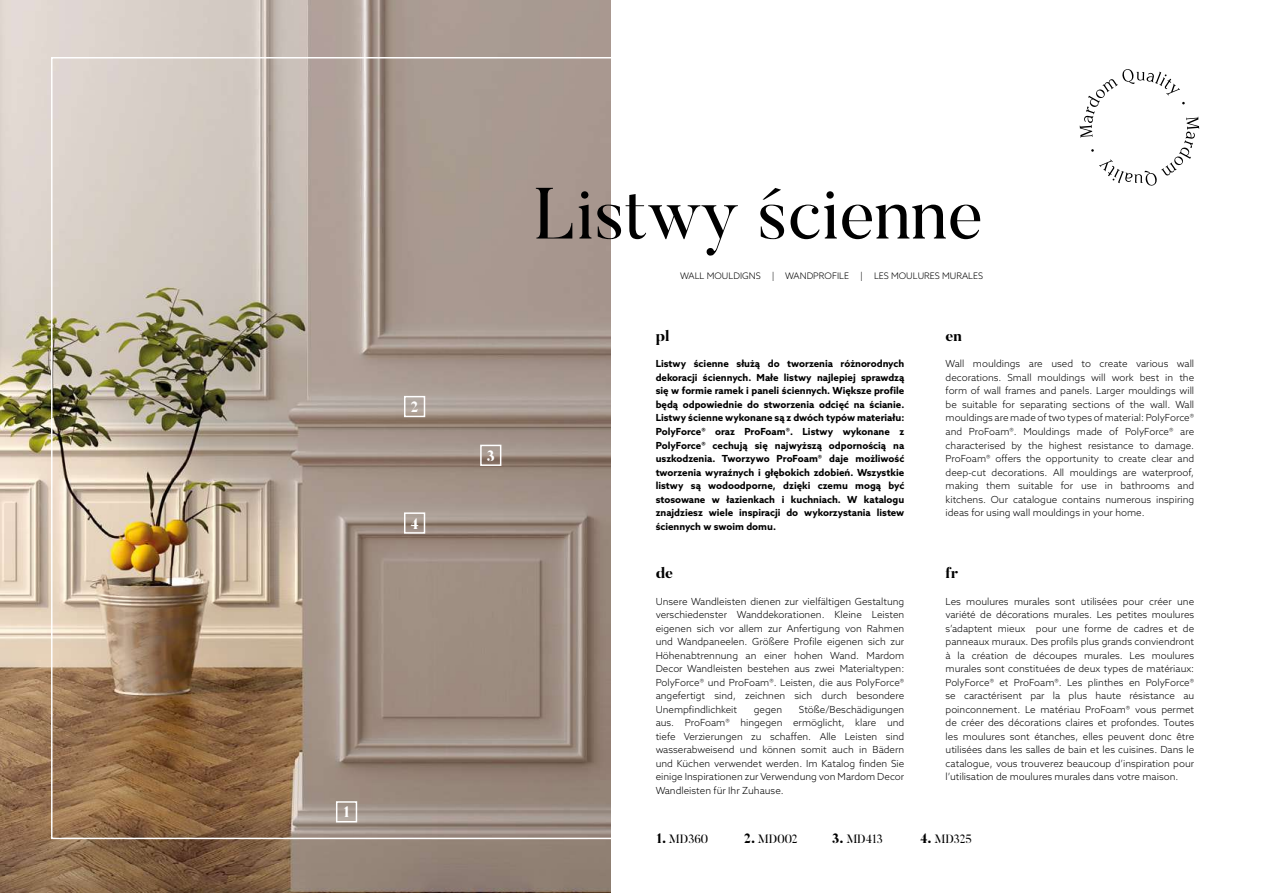
<style>
.page{position:relative;width:1263px;height:893px;background:#fff}
.page>*{position:absolute;margin:0;border:0;box-sizing:border-box;transform-origin:0 0}
.t1{font:72px "Butler";color:#000}
.t2{font:800 15px "Butler";color:#000}
.t3{font:800 15px "Butler";color:#fff}
.t4{font:12px "Butler";color:#000}
.t5{font:300 9.75px/13.5px "Azo Sans";color:#000;text-align:justify}
.t6{font:700 9.75px/13.5px "Azo Sans";color:#000;text-align:justify}
.t7{font:300 9px "Azo Sans";color:#000}
.s1{font-weight:800;font-size:13.5px}
</style>
<div class="page">
<img style="left:0;top:0;width:611px;height:893px">
<div style="left:336px;top:801px;width:21px;height:21px;border:2px solid #fff"></div>
<div style="left:404px;top:396px;width:21px;height:21px;border:2px solid #fff"></div>
<div style="left:480px;top:445px;width:21px;height:21px;border:2px solid #fff"></div>
<div style="left:404px;top:512px;width:21px;height:22px;border:2px solid #fff"></div>
<svg style="left:1080px;top:69px;width:119px;height:117px"></svg>
<h2 class="t3" style="left:411px;top:397px;width:9px">2</h2>
<h2 class="t3" style="left:410px;top:514px;width:10px">4</h2>
<h2 class="t3" style="left:343px;top:803px;width:8px">1</h2>
<h2 class="t3" style="left:487px;top:446px;width:10px">3</h2>
<h1 class="t1" style="left:533px;top:168px;width:452px">Listwy ścienne</h1>
<p class="t7" style="left:680px;top:270px;width:304px">WALL MOULDIGNS | WANDPROFILE | LES MOULURES MURALES</p>
<h2 class="t2" style="left:656px;top:326px;width:15px">pl</h2>
<p class="t6" style="left:656px;top:357px;width:250px">Listwy ścienne służą do tworzenia różnorodnych dekoracji ściennych. Małe listwy najlepiej sprawdzą się w formie ramek i paneli ściennych. Większe profile będą odpowiednie do stworzenia odcięć na ścianie.<br>Listwy ścienne wykonane są z dwóch typów materiału:<br>PolyForce® oraz ProFoam®. Listwy wykonane z PolyForce® cechują się najwyższą odpornością na uszkodzenia. Tworzywo ProFoam® daje możliwość tworzenia wyraźnych i głębokich zdobień. Wszystkie listwy są wodoodporne, dzięki czemu mogą być stosowane w łazienkach i kuchniach. W katalogu znajdziesz wiele inspiracji do wykorzystania listew ściennych w swoim domu.</p>
<h2 class="t2" style="left:656px;top:564px;width:19px">de</h2>
<p class="t5" style="left:656px;top:594px;width:250px">Unsere Wandleisten dienen zur vielfältigen Gestaltung verschiedenster Wanddekorationen. Kleine Leisten eigenen sich vor allem zur Anfertigung von Rahmen und Wandpaneelen. Größere Profile eigenen sich zur Höhenabtrennung an einer hohen Wand. Mardom Decor Wandleisten bestehen aus zwei Materialtypen:<br>PolyForce® und ProFoam®. Leisten, die aus PolyForce® angefertigt sind, zeichnen sich durch besondere Unempfindlichkeit</p>
<p class="t5" style="left:656px;top:702px;width:250px;text-indent:143px">Stöße/Beschädigungen aus. ProFoam® hingegen ermöglicht, klare und tiefe Verzierungen zu schaffen. Alle Leisten sind wasserabweisend und können somit auch in Bädern und Küchen verwendet werden. Im Katalog finden Sie einige Inspirationen zur Verwendung von Mardom Decor Wandleisten für Ihr Zuhause.</p>
<p class="t5" style="left:754px;top:702px;width:30px">gegen</p>
<h2 class="t2" style="left:945px;top:326px;width:18px">en</h2>
<p class="t5" style="left:945px;top:357px;width:250px">Wall mouldings are used to create various wall decorations. Small mouldings will work best in the form of wall frames and panels. Larger mouldings will be suitable for separating sections of the wall. Wall mouldings are made of two types of material: PolyForce® and ProFoam®. Mouldings made of PolyForce® are characterised by the highest resistance to damage.<br>ProFoam® offers the opportunity to create clear and deep-cut decorations. All mouldings are waterproof, making them suitable for use in bathrooms and kitchens. Our catalogue contains numerous inspiring ideas for using wall mouldings in your home.</p>
<h2 class="t2" style="left:945px;top:564px;width:14px">fr</h2>
<p class="t5" style="left:945px;top:594px;width:250px">Les moulures murales sont utilisées pour créer une variété de décorations murales. Les petites moulures s’adaptent mieux pour une forme de cadres et de panneaux muraux. Des profils plus grands conviendront à la création de découpes murales. Les moulures murales sont constituées de deux types de matériaux:<br>PolyForce® et ProFoam®. Les plinthes en PolyForce® se caractérisent par la plus haute résistance au poinconnement. Le matériau ProFoam® vous permet de créer des décorations claires et profondes. Toutes les moulures sont étanches, elles peuvent donc être utilisées dans les salles de bain et les cuisines. Dans le catalogue, vous trouverez beaucoup d’inspiration pour l’utilisation de moulures murales dans votre maison.</p>
<p class="t4" style="left:656px;top:831px;width:53px"><span class="s1">1.</span> MD360</p>
<p class="t4" style="left:744px;top:831px;width:55px"><span class="s1">2.</span> MD002</p>
<p class="t4" style="left:832px;top:831px;width:52px"><span class="s1">3.</span> MD413</p>
<p class="t4" style="left:920px;top:831px;width:53px"><span class="s1">4.</span> MD325</p>
</div>
